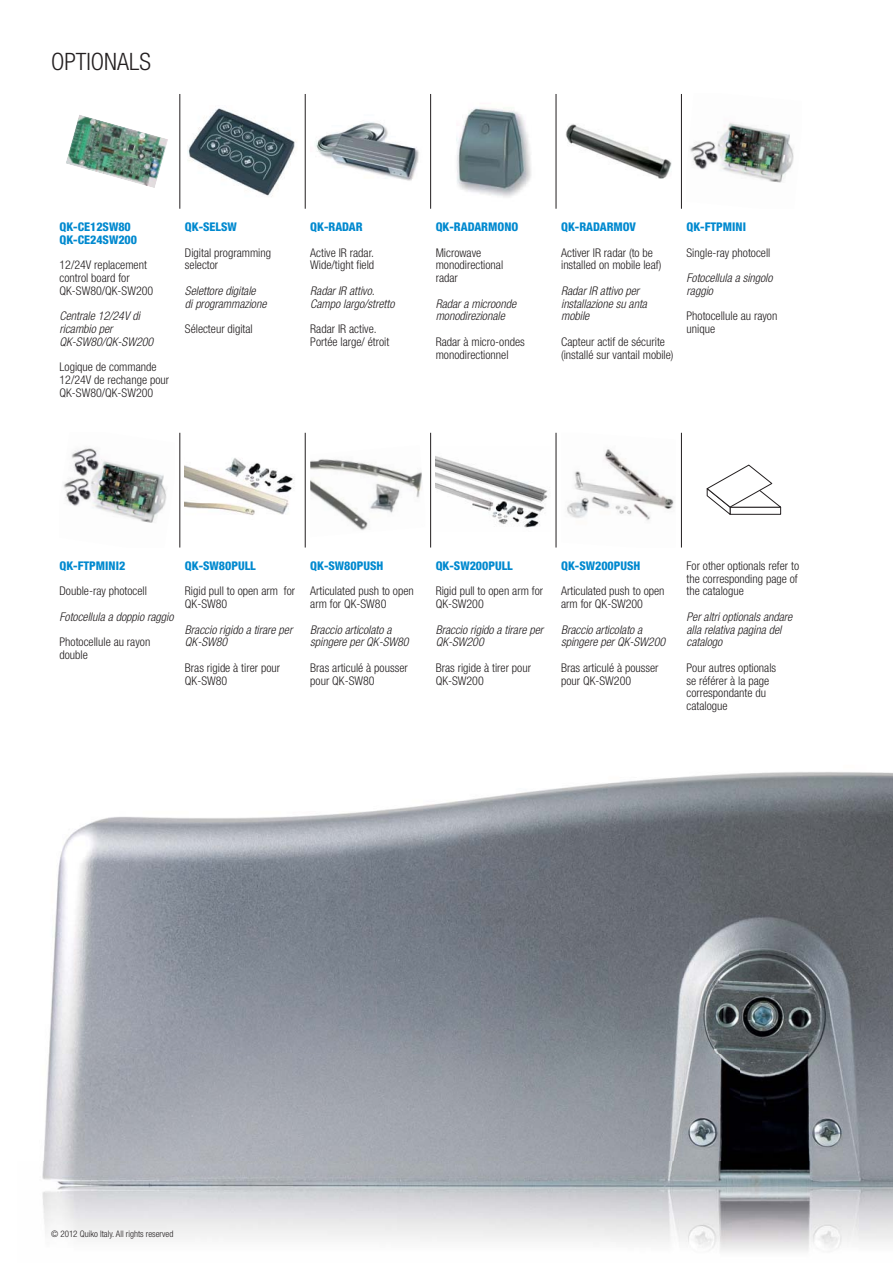
<style>
.page{position:relative;width:893px;height:1263px;background:#fff}
.page>*{position:absolute;margin:0;border:0;box-sizing:border-box;transform-origin:0 0}
.t1{font:300 condensed 24px "Helvetica Neue";color:#231f20}
.t2{font:300 condensed 12px/12.8px "Helvetica Neue";color:#231f20}
.t3{font:italic 300 condensed 12px/12.8px "Helvetica Neue";color:#231f20}
.t4{font:800 condensed 12px/12.8px "Helvetica Neue";color:#0089cf}
.t5{font:300 condensed 9px "Helvetica Neue";color:#231f20}
</style>
<div class="page">
<img style="left:690px;top:122px;width:104px;height:61px">
<svg style="left:706px;top:465px;width:76px;height:50px"></svg>
<img style="left:66px;top:115px;width:102px;height:73px">
<img style="left:187px;top:108px;width:108px;height:89px">
<img style="left:315px;top:122px;width:104px;height:59px">
<img style="left:456px;top:108px;width:75px;height:89px">
<hr style="left:180px;top:94px;width:1px;height:115px;background:#231f20">
<hr style="left:180px;top:433px;width:1px;height:115px;background:#231f20">
<hr style="left:305px;top:94px;width:1px;height:115px;background:#231f20">
<hr style="left:305px;top:433px;width:1px;height:115px;background:#231f20">
<hr style="left:430px;top:433px;width:1px;height:115px;background:#231f20">
<hr style="left:556px;top:433px;width:1px;height:115px;background:#231f20">
<hr style="left:681px;top:433px;width:1px;height:115px;background:#231f20">
<hr style="left:430px;top:94px;width:1px;height:115px;background:#231f20">
<hr style="left:556px;top:94px;width:1px;height:115px;background:#231f20">
<hr style="left:681px;top:94px;width:1px;height:115px;background:#231f20">
<img style="left:566px;top:124px;width:105px;height:55px">
<img style="left:63px;top:448px;width:104px;height:75px">
<img style="left:185px;top:458px;width:109px;height:57px">
<img style="left:310px;top:459px;width:112px;height:71px">
<img style="left:436px;top:456px;width:112px;height:72px">
<img style="left:567px;top:449px;width:107px;height:72px">
<img style="left:43px;top:1210px;width:850px;height:41px">
<img style="left:43px;top:772px;width:850px;height:389px">
<img style="left:42px;top:1161px;width:851px;height:49px">
<h1 class="t1" style="left:51px;top:53px;width:101px">OPTIONALS</h1>
<p class="t4" style="left:60px;top:222px;width:79px">QK-CE12SW80<br>QK-CE24SW200</p>
<p class="t2" style="left:60px;top:260px;width:95px">12/24V replacement control board for<br>QK-SW80/QK-SW200</p>
<p class="t3" style="left:60px;top:311px;width:95px">Centrale 12/24V di ricambio per<br>QK-SW80/QK-SW200</p>
<p class="t2" style="left:60px;top:362px;width:111px">Logique de commande<br>12/24V de rechange pour<br>QK-SW80/QK-SW200</p>
<p class="t4" style="left:185px;top:222px;width:53px">QK-SELSW</p>
<p class="t2" style="left:185px;top:247px;width:88px">Digital programming selector</p>
<p class="t3" style="left:185px;top:285px;width:83px">Selettore digitale<br>di programmazione</p>
<p class="t2" style="left:185px;top:324px;width:69px">Sélecteur digital</p>
<p class="t4" style="left:310px;top:222px;width:54px">QK-RADAR</p>
<p class="t2" style="left:310px;top:247px;width:65px">Active IR radar.<br>Wide/tight field</p>
<p class="t3" style="left:310px;top:285px;width:86px">Radar IR attivo.<br>Campo largo/stretto</p>
<p class="t2" style="left:310px;top:324px;width:81px">Radar IR active.<br>Portée large/ étroit</p>
<p class="t4" style="left:436px;top:222px;width:84px">QK-RADARMONO</p>
<p class="t2" style="left:436px;top:247px;width:69px">Microwave monodirectional radar</p>
<p class="t3" style="left:436px;top:298px;width:82px">Radar a microonde monodirezionale</p>
<p class="t2" style="left:436px;top:336px;width:91px">Radar à micro-ondes monodirectionnel</p>
<p class="t4" style="left:561px;top:222px;width:76px">QK-RADARMOV</p>
<p class="t2" style="left:561px;top:247px;width:102px">Activer IR radar (to be installed on mobile leaf)</p>
<p class="t3" style="left:561px;top:285px;width:87px">Radar IR attivo per installazione su anta mobile</p>
<p class="t2" style="left:561px;top:336px;width:114px">Capteur actif de sécurite (installé sur vantail mobile)</p>
<p class="t4" style="left:686px;top:222px;width:61px">QK-FTPMINI</p>
<p class="t2" style="left:686px;top:247px;width:85px">Single-ray photocell</p>
<p class="t3" style="left:686px;top:273px;width:88px">Fotocellula a singolo raggio</p>
<p class="t2" style="left:686px;top:311px;width:92px">Photocellule au rayon unique</p>
<p class="t4" style="left:60px;top:560px;width:67px">QK-FTPMINI2</p>
<p class="t2" style="left:60px;top:586px;width:89px">Double-ray photocell</p>
<p class="t3" style="left:60px;top:611px;width:115px">Fotocellula a doppio raggio</p>
<p class="t2" style="left:60px;top:637px;width:92px">Photocellule au rayon double</p>
<p class="t4" style="left:185px;top:560px;width:72px">QK-SW80PULL</p>
<p class="t2" style="left:185px;top:586px;width:112px">Rigid pull to open arm for<br>QK-SW80</p>
<p class="t3" style="left:185px;top:624px;width:109px">Braccio rigido a tirare per<br>QK-SW80</p>
<p class="t2" style="left:185px;top:662px;width:97px">Bras rigide à tirer pour<br>QK-SW80</p>
<p class="t4" style="left:310px;top:560px;width:75px">QK-SW80PUSH</p>
<p class="t2" style="left:310px;top:586px;width:105px">Articulated push to open arm for QK-SW80</p>
<p class="t3" style="left:310px;top:624px;width:100px">Braccio articolato a spingere per QK-SW80</p>
<p class="t2" style="left:310px;top:662px;width:99px">Bras articulé à pousser pour QK-SW80</p>
<p class="t4" style="left:436px;top:560px;width:79px">QK-SW200PULL</p>
<p class="t2" style="left:436px;top:586px;width:109px">Rigid pull to open arm for<br>QK-SW200</p>
<p class="t3" style="left:436px;top:624px;width:109px">Braccio rigido a tirare per<br>QK-SW200</p>
<p class="t2" style="left:436px;top:662px;width:97px">Bras rigide à tirer pour<br>QK-SW200</p>
<p class="t4" style="left:561px;top:560px;width:81px">QK-SW200PUSH</p>
<p class="t2" style="left:561px;top:586px;width:105px">Articulated push to open arm for QK-SW200</p>
<p class="t3" style="left:561px;top:624px;width:106px">Braccio articolato a spingere per QK-SW200</p>
<p class="t2" style="left:561px;top:662px;width:99px">Bras articulé à pousser pour QK-SW200</p>
<p class="t2" style="left:686px;top:560px;width:114px;text-align:justify">For other optionals refer to the corresponding page of the catalogue</p>
<p class="t3" style="left:686px;top:611px;width:107px">Per altri optionals andare alla relativa pagina del catalogo</p>
<p class="t2" style="left:686px;top:662px;width:91px">Pour autres optionals se référer à la page correspondante du catalogue</p>
<p class="t5" style="left:51px;top:1231px;width:124px">© 2012 Quiko Italy. All rights reserved</p>
</div>
